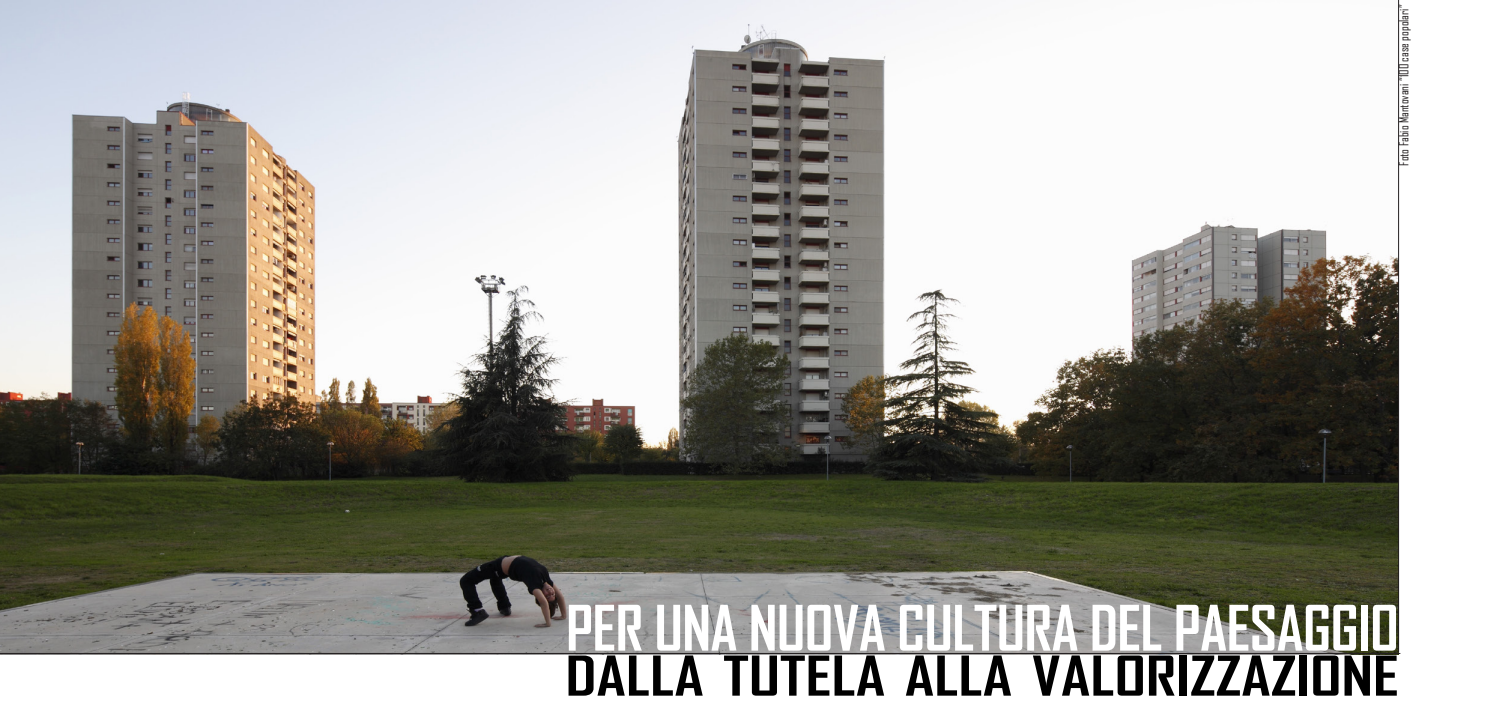
<style>
.page{position:relative;width:1489px;height:709px;background:#fff}
.page>*{position:absolute;margin:0;border:0;box-sizing:border-box;transform-origin:0 0}
.t1{font:700 60px "Agency FB";letter-spacing:-.01em;color:#fff}
.t2{font:700 52.5px "Agency FB";color:#000;scale:1.25 1}
.t3{font:12.5px "Agency FB";color:#231f20}
</style>
<div class="page">
<img style="left:0;top:0;width:1398px;height:653px">
<hr style="left:1397px;top:0;width:1px;height:652px;background:#231f20">
<hr style="left:0;top:653px;width:1400px;height:1px;background:#231f20">
<p class="t3" style="left:1395px;top:166px;width:163px;rotate:-90deg">Foto Fabio Mantovani “100 case popolari”</p>
<p class="t1" style="left:566px;top:591px;width:834px">PER UNA NUOVA CULTURA DEL PAESAGGIO</p>
<p class="t2" style="left:565px;top:643px;width:668px">DALLA TUTELA ALLA VALORIZZAZIONE</p>
</div>
